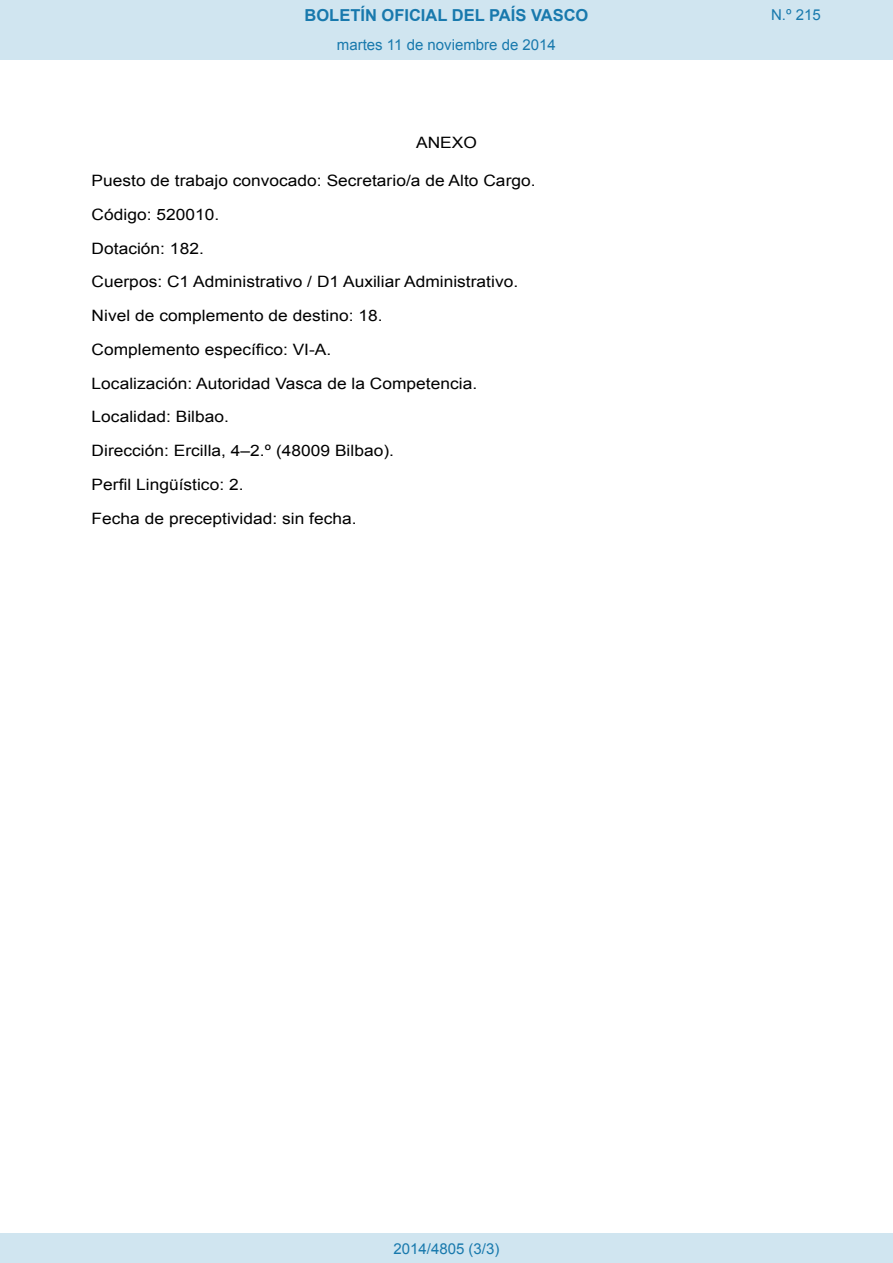
<style>
.page{position:relative;width:893px;height:1263px;background:#fff}
.page>*{position:absolute;margin:0;border:0;box-sizing:border-box;transform-origin:0 0}
.t1{font:700 16.5px "Arial";color:#1879ad}
.BOPVDetalle{font:15.6px "Arial";color:#000;scale:1.11 1}
.BOPVClave{font:15.6px "Arial";color:#000;scale:1.11 1}
.Paginacion_Centro{font:15px "Arial";color:#1879ad}
</style>
<div class="page">
<div style="left:0;top:0;width:893px;height:60px;background:#d0e5f0"></div>
<div style="left:0;top:1233px;width:893px;height:30px;background:#d0e5f0"></div>
<p class="t1" style="left:305px;top:4px;width:285px">BOLETÍN OFICIAL DEL PAÍS VASCO</p>
<p class="Paginacion_Centro" style="left:337px;top:35px;width:220px">martes 11 de noviembre de 2014</p>
<p class="BOPVClave" style="left:416px;top:132px;width:56px">ANEXO</p>
<p class="BOPVDetalle" style="left:92px;top:170px;width:401px">Puesto de trabajo convocado: Secretario/a de Alto Cargo.</p>
<p class="BOPVDetalle" style="left:92px;top:204px;width:116px">Código: 520010.</p>
<p class="BOPVDetalle" style="left:92px;top:238px;width:103px">Dotación: 182.</p>
<p class="BOPVDetalle" style="left:92px;top:272px;width:386px">Cuerpos: C1 Administrativo / D1 Auxiliar Administrativo.</p>
<p class="BOPVDetalle" style="left:92px;top:305px;width:264px">Nivel de complemento de destino: 18.</p>
<p class="BOPVDetalle" style="left:92px;top:339px;width:217px">Complemento específico: VI-A.</p>
<p class="BOPVDetalle" style="left:92px;top:373px;width:349px">Localización: Autoridad Vasca de la Competencia.</p>
<p class="BOPVDetalle" style="left:92px;top:407px;width:125px">Localidad: Bilbao.</p>
<p class="BOPVDetalle" style="left:92px;top:440px;width:274px">Dirección: Ercilla, 4–2.º (48009 Bilbao).</p>
<p class="BOPVDetalle" style="left:92px;top:474px;width:138px">Perfil Lingüístico: 2.</p>
<p class="BOPVDetalle" style="left:92px;top:508px;width:240px">Fecha de preceptividad: sin fecha.</p>
<p class="Paginacion_Centro" style="left:771px;top:5px;width:51px">N.º 215</p>
<p class="Paginacion_Centro" style="left:393px;top:1238px;width:107px">2014/4805 (3/3)</p>
</div>
